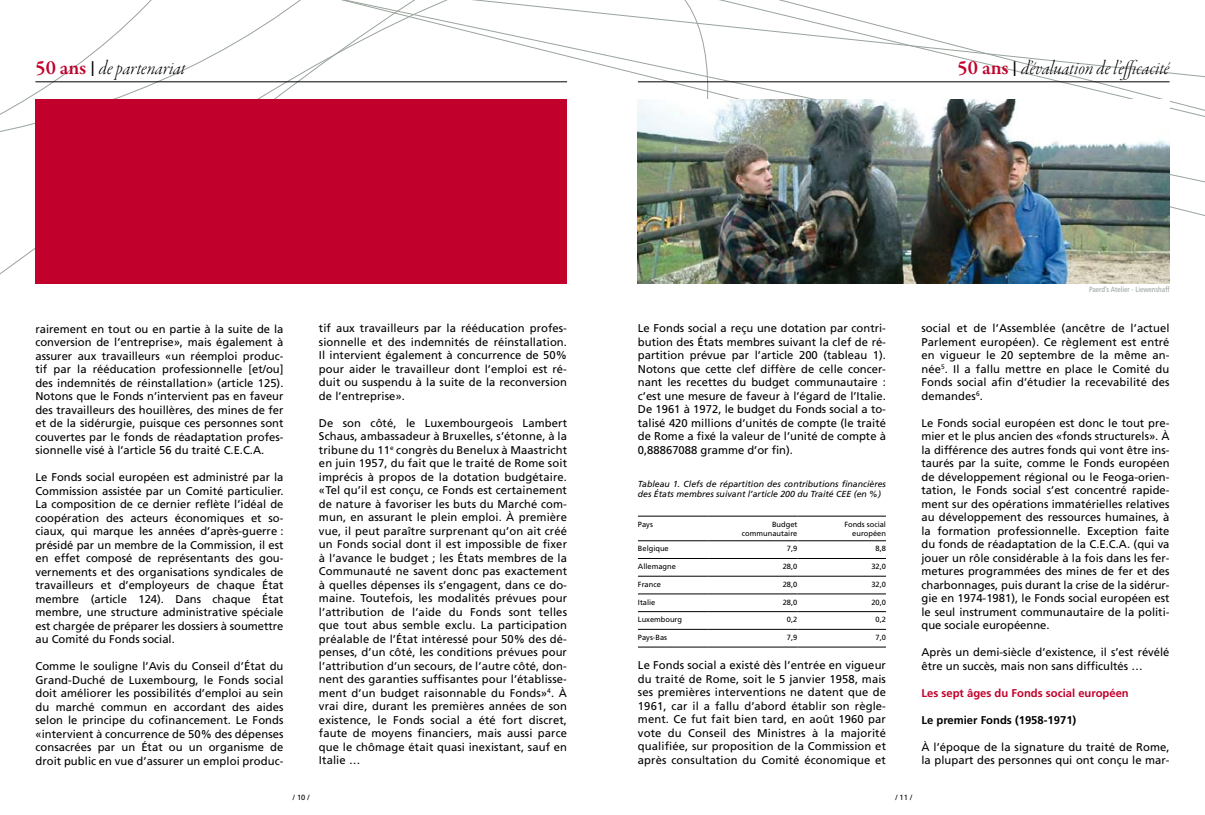
<style>
.page{position:relative;width:1205px;height:815px;background:#fff}
.page>*{position:absolute;margin:0;border:0;box-sizing:border-box;transform-origin:0 0}
.t1{font:20.62px "Garamond Premr Pro Lt It Disp";color:#000}
.t2{font:11.25px/13.5px "Frutiger LT Std";letter-spacing:.005em;color:#000;text-align:justify}
.t3{font:700 11.25px "Frutiger LT Std";color:#c1002b}
.t4{font:700 11.25px "Frutiger LT Std";color:#000}
.t5{font:italic 8.75px/10.5px "Frutiger LT Std";color:#000}
.t6{font:7.5px/9px "Frutiger LT Std";color:#000;text-align:right}
.t7{font:condensed 7.5px "Frutiger LT Std";color:#99a49c}
.s1{font-family:"Garamond Premr Pro";font-weight:600;color:#c1002b}
.s2{font-family:"Helvetica Neue";font-weight:300}
</style>
<div class="page">
<hr style="left:638px;top:516px;width:71px;height:1px;background:#000">
<hr style="left:709px;top:516px;width:88px;height:1px;background:#000">
<hr style="left:797px;top:516px;width:89px;height:1px;background:#000">
<hr style="left:638px;top:541px;width:71px;height:1px;background:#000">
<hr style="left:709px;top:541px;width:88px;height:1px;background:#000">
<hr style="left:797px;top:541px;width:89px;height:1px;background:#000">
<hr style="left:638px;top:558px;width:71px;height:1px;background:#000">
<hr style="left:709px;top:558px;width:88px;height:1px;background:#000">
<hr style="left:797px;top:558px;width:89px;height:1px;background:#000">
<hr style="left:638px;top:576px;width:71px;height:1px;background:#000">
<hr style="left:709px;top:576px;width:88px;height:1px;background:#000">
<hr style="left:797px;top:576px;width:89px;height:1px;background:#000">
<hr style="left:638px;top:594px;width:71px;height:1px;background:#000">
<hr style="left:709px;top:594px;width:88px;height:1px;background:#000">
<hr style="left:797px;top:594px;width:89px;height:1px;background:#000">
<hr style="left:638px;top:611px;width:71px;height:1px;background:#000">
<hr style="left:709px;top:611px;width:88px;height:1px;background:#000">
<hr style="left:797px;top:611px;width:89px;height:1px;background:#000">
<hr style="left:638px;top:629px;width:71px;height:1px;background:#000">
<hr style="left:709px;top:629px;width:88px;height:1px;background:#000">
<hr style="left:797px;top:629px;width:89px;height:1px;background:#000">
<hr style="left:638px;top:647px;width:71px;height:1px;background:#000">
<hr style="left:709px;top:647px;width:88px;height:1px;background:#000">
<hr style="left:797px;top:647px;width:89px;height:1px;background:#000">
<svg style="left:229px;top:0;width:83px;height:99px"></svg>
<svg style="left:0;top:0;width:229px;height:132px"></svg>
<svg style="left:327px;top:0;width:261px;height:83px"></svg>
<div style="left:35px;top:99px;width:532px;height:184px;background:#c1002b"></div>
<svg style="left:588px;top:0;width:617px;height:142px"></svg>
<img style="left:638px;top:99px;width:531px;height:184px">
<hr style="left:35px;top:81px;width:532px;height:1px;background:#000">
<hr style="left:638px;top:81px;width:531px;height:1px;background:#000">
<h1 class="t1" style="left:35px;top:57px;width:151px"><span class="s1">50 ans</span> <span class="s2">I</span> de partenariat</h1>
<h1 class="t1" style="left:957px;top:57px;width:213px"><span class="s1">50 ans</span> <span class="s2">I</span> d’évaluation de l’efficacité</h1>
<p class="t7" style="left:1089px;top:285px;width:82px">Paerd’s Atelier - Liewenshaff</p>
<p class="t2" style="left:35px;top:322px;width:250px">rairement en tout ou en partie à la suite de la conversion de l’entreprise», mais également à assurer aux travailleurs «un réemploi produc&shy;tif par la rééducation professionnelle [et/ou] des indemnités de réinstallation» (article 1 25).<br>Notons que le Fonds n’intervient pas en faveur des travailleurs des houillères, des mines de fer et de la sidérurgie, puisque ces personnes sont couvertes par le fonds de réadaptation profes&shy;sionnelle visé à l’article 56 du traité C.E.C.A.</p>
<p class="t2" style="left:35px;top:471px;width:250px">Le Fonds social européen est administré par la Commission assistée par un Comité particulier.<br>La composition de ce dernier reflète l’idéal de coopération des acteurs économiques et so&shy;ciaux, qui marque les années d’après-guerre : présidé par un membre de la Commission, il est en effet composé de représentants des gou&shy;vernements et des organisations syndicales de travailleurs et d’employeurs de chaque État membre (article 1 24). Dans chaque État membre, une structure administrative spéciale est chargée de préparer les dossiers à soumettre au Comité du Fonds social.</p>
<p class="t2" style="left:35px;top:660px;width:250px">Comme le souligne l’Avis du Conseil d’État du Grand-Duché de Luxembourg, le Fonds social doit améliorer les possibilités d’emploi au sein du marché commun en accordant des aides selon le principe du cofinancement. Le Fonds «intervient à concurrence de 50% des dépenses consacrées par un État ou un organisme de droit public en vue d’assurer un emploi produc-</p>
<p class="t2" style="left:319px;top:321px;width:250px">tif aux travailleurs par la rééducation profes&shy;sionnelle et des indemnités de réinstallation.<br>Il intervient également à concurrence de 50% pour aider le travailleur dont l’emploi est ré&shy;duit ou suspendu à la suite de la reconversion de l’entreprise».</p>
<p class="t2" style="left:319px;top:416px;width:250px">De son côté, le Luxembourgeois Lambert Schaus, ambassadeur à Bruxelles, s’étonne, à la tribune du 11 <sup>e</sup> congrès du Benelux à Maastricht en juin 1 957, du fait que le traité de Rome soit imprécis à propos de la dotation budgétaire. «Tel qu’il est conçu, ce Fonds est certainement de nature à favoriser les buts du Marché com&shy;mun, en assurant le plein emploi. À première vue, il peut paraître surprenant qu’on ait créé un Fonds social dont il est impossible de fixer à l’avance le budget ; les États membres de la Communauté ne savent donc pas exactement à quelles dépenses ils s’engagent, dans ce do&shy;maine. Toutefois, les modalités prévues pour l’attribution de l’aide du Fonds sont telles que tout abus semble exclu. La participation préalable de l’État intéressé pour 50% des dé&shy;penses, d’un côté, les conditions prévues pour l’attribution d’un secours, de l’autre côté, don&shy;nent des garanties suffisantes pour l’établisse&shy;ment d’un budget raisonnable du Fonds»<sup>4</sup>. À vrai dire, durant les premières années de son existence, le Fonds social a été fort discret, faute de moyens financiers, mais aussi parce que le chômage était quasi inexistant, sauf en Italie …</p>
<p class="t2" style="left:638px;top:321px;width:250px">Le Fonds social a reçu une dotation par contri&shy;bution des États membres suivant la clef de ré&shy;partition prévue par l’article 200 (tableau 1 ).<br>Notons que cette clef diffère de celle concer&shy;nant les recettes du budget communautaire : c’est une mesure de faveur à l’égard de l’Italie.<br>De 1 961 à 1 972, le budget du Fonds social a to&shy;talisé 420 millions d’unités de compte (le traité de Rome a fixé la valeur de l’unité de compte à 0,88867088 gramme d’or fin).</p>
<p class="t5" style="left:638px;top:479px;width:250px">Tableau 1. Clefs de répartition des contributions financières des États membres suivant l’article 200 du Traité CEE (en %)</p>
<p class="t6" style="left:638px;top:520px;width:17px">Pays</p>
<p class="t6" style="left:742px;top:520px;width:57px">Budget communautaire</p>
<p class="t6" style="left:844px;top:520px;width:43px">Fonds social européen</p>
<p class="t6" style="left:638px;top:544px;width:32px">Belgique</p>
<p class="t6" style="left:787px;top:544px;width:12px">7,9</p>
<p class="t6" style="left:875px;top:544px;width:12px">8,8</p>
<p class="t6" style="left:638px;top:562px;width:39px">Allemagne</p>
<p class="t6" style="left:783px;top:562px;width:16px">28,0</p>
<p class="t6" style="left:871px;top:562px;width:16px">32,0</p>
<p class="t6" style="left:638px;top:580px;width:24px">France</p>
<p class="t6" style="left:783px;top:580px;width:16px">28,0</p>
<p class="t6" style="left:871px;top:580px;width:16px">32,0</p>
<p class="t6" style="left:638px;top:597px;width:19px">Italie</p>
<p class="t6" style="left:783px;top:597px;width:16px">28,0</p>
<p class="t6" style="left:871px;top:597px;width:16px">20,0</p>
<p class="t6" style="left:638px;top:615px;width:46px">Luxembourg</p>
<p class="t6" style="left:787px;top:615px;width:12px">0,2</p>
<p class="t6" style="left:875px;top:615px;width:12px">0,2</p>
<p class="t6" style="left:638px;top:633px;width:31px">Pays-Bas</p>
<p class="t6" style="left:787px;top:633px;width:12px">7,9</p>
<p class="t6" style="left:875px;top:633px;width:12px">7,0</p>
<p class="t2" style="left:638px;top:659px;width:250px">Le Fonds social a existé dès l’entrée en vigueur du traité de Rome, soit le 5 janvier 1 958, mais ses premières interventions ne datent que de 1 961 , car il a fallu d’abord établir son règle&shy;ment. Ce fut fait bien tard, en août 1 960 par vote du Conseil des Ministres à la majorité qualifiée, sur proposition de la Commission et après consultation du Comité économique et</p>
<p class="t2" style="left:921px;top:321px;width:250px">social et de l’Assemblée (ancêtre de l’actuel Parlement européen). Ce règlement est entré en vigueur le 20 septembre de la même an&shy;née<sup>5</sup>. Il a fallu mettre en place le Comité du Fonds social afin d’étudier la recevabilité des demandes<sup>6</sup>.</p>
<p class="t2" style="left:921px;top:416px;width:250px">Le Fonds social européen est donc le tout pre&shy;mier et le plus ancien des «fonds structurels». À la différence des autres fonds qui vont être ins&shy;taurés par la suite, comme le Fonds européen de développement régional ou le Feoga-orien&shy;tation, le Fonds social s’est concentré rapide&shy;ment sur des opérations immatérielles relatives au développement des ressources humaines, à la formation professionnelle. Exception faite du fonds de réadaptation de la C.E.C.A. (qui va jouer un rôle considérable à la fois dans les fer&shy;metures programmées des mines de fer et des charbonnages, puis durant la crise de la sidérur&shy;gie en 1 974-1 981 ), le Fonds social européen est le seul instrument communautaire de la politi&shy;que sociale européenne.</p>
<p class="t2" style="left:921px;top:645px;width:250px">Après un demi-siècle d’existence, il s’est révélé être un succès, mais non sans difficultés …</p>
<p class="t3" style="left:921px;top:686px;width:209px">Les sept âges du Fonds social européen</p>
<p class="t4" style="left:921px;top:713px;width:156px">Le premier Fonds (1958-1971)</p>
<p class="t2" style="left:921px;top:740px;width:250px">À l’époque de la signature du traité de Rome, la plupart des personnes qui ont conçu le mar-</p>
<p class="t6" style="left:293px;top:793px;width:18px">/ 1 0 /</p>
<p class="t6" style="left:895px;top:793px;width:18px">/ 11 /</p>
</div>
